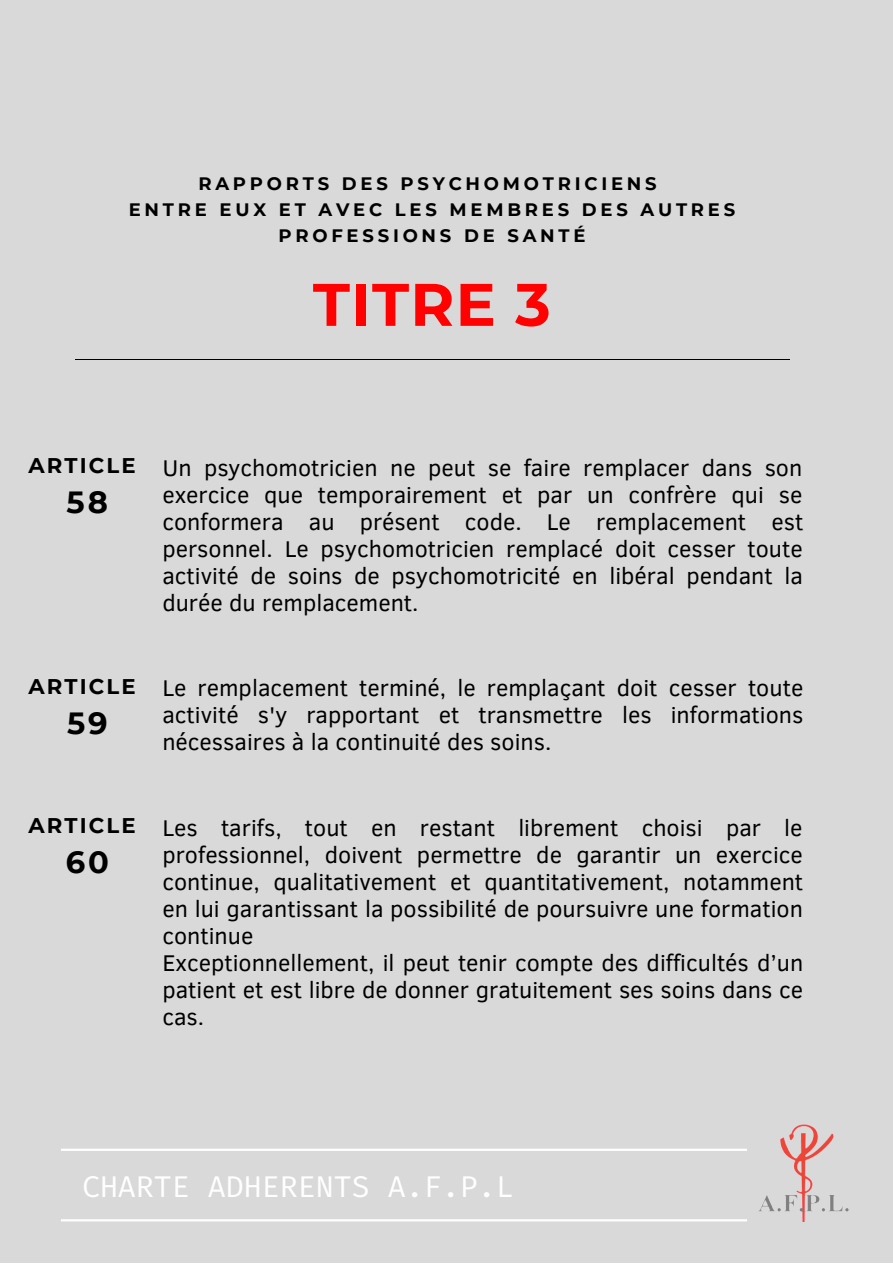
<style>
.page{position:relative;width:893px;height:1264px;background:#fff}
.page>*{position:absolute;margin:0;border:0;box-sizing:border-box;transform-origin:0 0}
.t1{font:700 60px "Montserrat";letter-spacing:.02em;color:#ff0101}
.t2{font:700 30.6px "Montserrat";color:#000}
.t3{font:30px "Fira Code";color:#fff}
.t4{font:23.25px/27px "Clear Sans";color:#000;text-align:justify}
.t5{font:700 21.15px "Montserrat";letter-spacing:.1em;color:#000}
.t6{font:700 18px/25.8px "Montserrat";letter-spacing:.21em;color:#000;text-align:center}
</style>
<div class="page">
<div style="left:0;top:0;width:892px;height:1262px;background:#d9d9d9"></div>
<hr style="left:61px;top:1148px;width:686px;height:2px;background:#fff">
<hr style="left:61px;top:1219px;width:686px;height:2px;background:#fff">
<img style="left:759px;top:1124px;width:90px;height:96px">
<hr style="left:75px;top:359px;width:714px;height:1px;background:#000">
<p class="t6" style="left:129px;top:170px;width:608px">RAPPORTS DES PSYCHOMOTRICIENS<br>ENTRE EUX ET AVEC LES MEMBRES DES AUTRES<br>PROFESSIONS DE SANTÉ</p>
<h1 class="t1" style="left:313px;top:268px;width:239px">TITRE 3</h1>
<p class="t5" style="left:28px;top:452px;width:109px">ARTICLE</p>
<h2 class="t2" style="left:67px;top:483px;width:43px">58</h2>
<p class="t4" style="left:162px;top:453px;width:642px">Un psychomotricien ne peut se faire remplacer dans son exercice que temporairement et par un confrère qui se conformera au présent code. Le remplacement est personnel. Le psychomotricien remplacé doit cesser toute activité de soins de psychomotricité en libéral pendant la durée du remplacement.</p>
<p class="t5" style="left:28px;top:673px;width:109px">ARTICLE</p>
<h2 class="t2" style="left:67px;top:704px;width:42px">59</h2>
<p class="t4" style="left:162px;top:673px;width:642px">Le remplacement terminé, le remplaçant doit cesser toute activité s'y rapportant et transmettre les informations nécessaires à la continuité des soins.</p>
<p class="t5" style="left:28px;top:812px;width:109px">ARTICLE</p>
<h2 class="t2" style="left:66px;top:843px;width:45px">60</h2>
<p class="t4" style="left:162px;top:813px;width:642px;text-align:left">Les tarifs, tout en restant librement choisi par le professionnel, doivent permettre de garantir un exercice continue, qualitativement et quantitativement, notamment en lui garantissant la possibilité de poursuivre une formation continue<br>Exceptionnellement, il peut tenir compte des difficultés d’un patient et est libre de donner gratuitement ses soins dans ce cas.</p>
<p class="t3" style="left:82px;top:1167px;width:433px">CHARTE ADHERENTS A.F.P.L</p>
</div>
